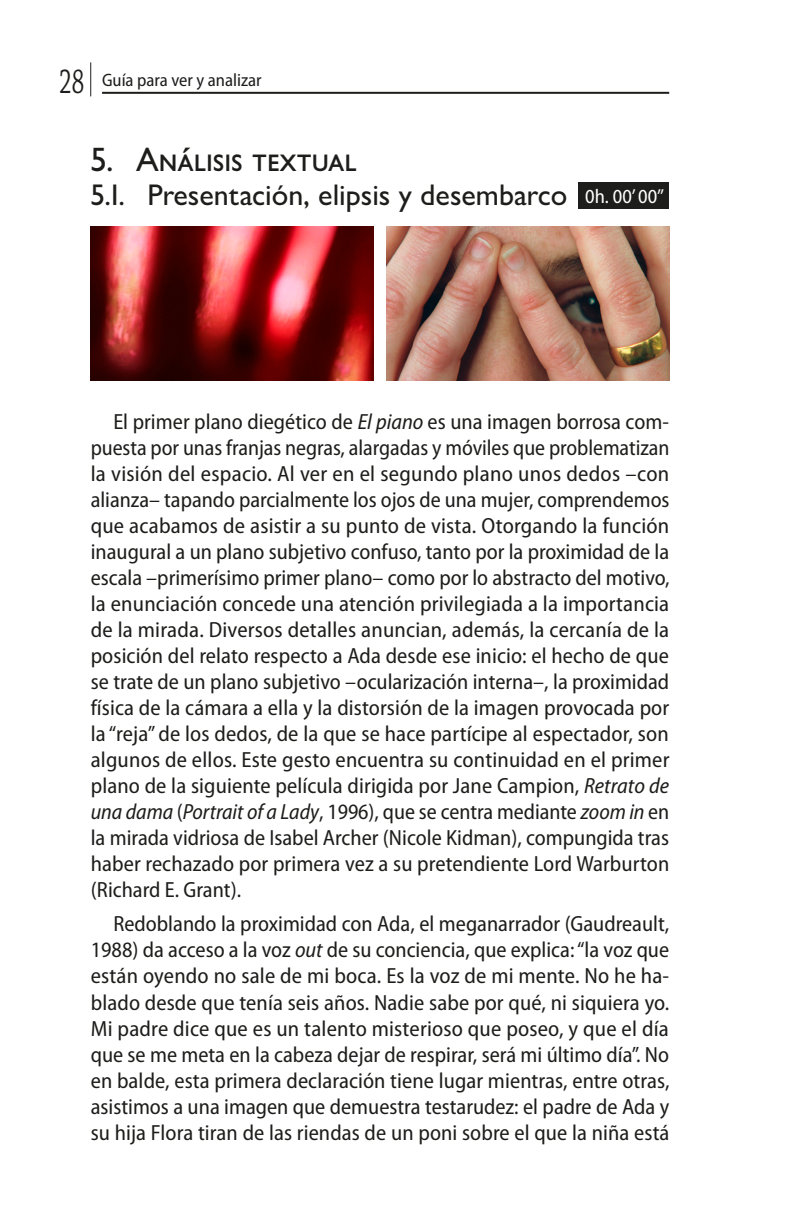
<style>
.page{position:relative;width:794px;height:1225px;background:#fff}
.page>*{position:absolute;margin:0;border:0;box-sizing:border-box;transform-origin:0 0}
._12_Cap_1{font:500 34px "Gill Sans MT Pro";color:#1d1d1b}
._12_Cap_2{font:500 30px "Gill Sans MT Pro";color:#1d1d1b}
._20_C_Texto{font:semi-condensed 22px/26px "Myriad Pro";letter-spacing:.005em;color:#1d1d1b;text-align:justify}
._20_C_Texto_TIME{font:semi-condensed 20px "Myriad Pro";color:#fff}
.t1{font:semi-condensed 18px "Myriad Pro";color:#1d1d1b}
.s1{font-family:"Chaparral Pro";font-stretch:normal;font-size:36px}
.s2{font-style:italic}
</style>
<div class="page">
<hr style="left:102px;top:92px;width:567px;height:2px;background:#1d1d1b">
<hr style="left:90px;top:62px;width:1px;height:34px;background:#1d1d1b">
<div style="left:578px;top:182px;width:91px;height:26px;background:#1d1d1b"></div>
<img style="left:91px;top:227px;width:282px;height:153px">
<img style="left:386px;top:227px;width:283px;height:153px">
<p class="t1" style="left:59px;top:69px;width:204px"><span class="s1">28</span> Guía para ver y analizar</p>
<p class="_12_Cap_1" style="left:91px;top:139px;width:267px">5. Análisis textual</p>
<p class="_12_Cap_2" style="left:91px;top:177px;width:478px">5.1. Presentación, elipsis y desembarco</p>
<p class="_20_C_Texto_TIME" style="left:585px;top:184px;width:80px">0h. 00’ 00’’</p>
<p class="_20_C_Texto" style="left:91px;top:408px;width:580px;text-indent:23px">El primer plano diegético de <span class="s2">El piano</span> es una imagen borrosa com&shy;puesta por unas franjas negras, alargadas y móviles que problematizan la visión del espacio. Al ver en el segundo plano unos dedos –con alianza– tapando parcialmente los ojos de una mujer, comprendemos que acabamos de asistir a su punto de vista. Otorgando la función inaugural a un plano subjetivo confuso, tanto por la proximidad de la escala –primerísimo primer plano– como por lo abstracto del motivo, la enunciación concede una atención privilegiada a la importancia de la mirada. Diversos detalles anuncian, además, la cercanía de la posición del relato respecto a Ada desde ese inicio: el hecho de que se trate de un plano subjetivo –ocularización interna–, la proximidad física de la cámara a ella y la distorsión de la imagen provocada por la “reja” de los dedos, de la que se hace partícipe al espectador, son algunos de ellos. Este gesto encuentra su continuidad en el primer plano de la siguiente película dirigida por Jane Campion, <span class="s2">Retrato de una dama</span> (<span class="s2">Portrait of a Lady</span>, 1996), que se centra mediante <span class="s2">zoom in</span> en la mirada vidriosa de Isabel Archer (Nicole Kidman), compungida tras haber rechazado por primera vez a su pretendiente Lord Warburton (Richard E. Grant).</p>
<p class="_20_C_Texto" style="left:91px;top:910px;width:580px;text-indent:23px">Redoblando la proximidad con Ada, el meganarrador (Gaudreault, 1988) da acceso a la voz <span class="s2">out</span> de su conciencia, que explica: “la voz que están oyendo no sale de mi boca. Es la voz de mi mente. No he ha&shy;blado desde que tenía seis años. Nadie sabe por qué, ni siquiera yo.<br>Mi padre dice que es un talento misterioso que poseo, y que el día que se me meta en la cabeza dejar de respirar, será mi último día”. No en balde, esta primera declaración tiene lugar mientras, entre otras, asistimos a una imagen que demuestra testarudez: el padre de Ada y su hija Flora tiran de las riendas de un poni sobre el que la niña está</p>
</div>
